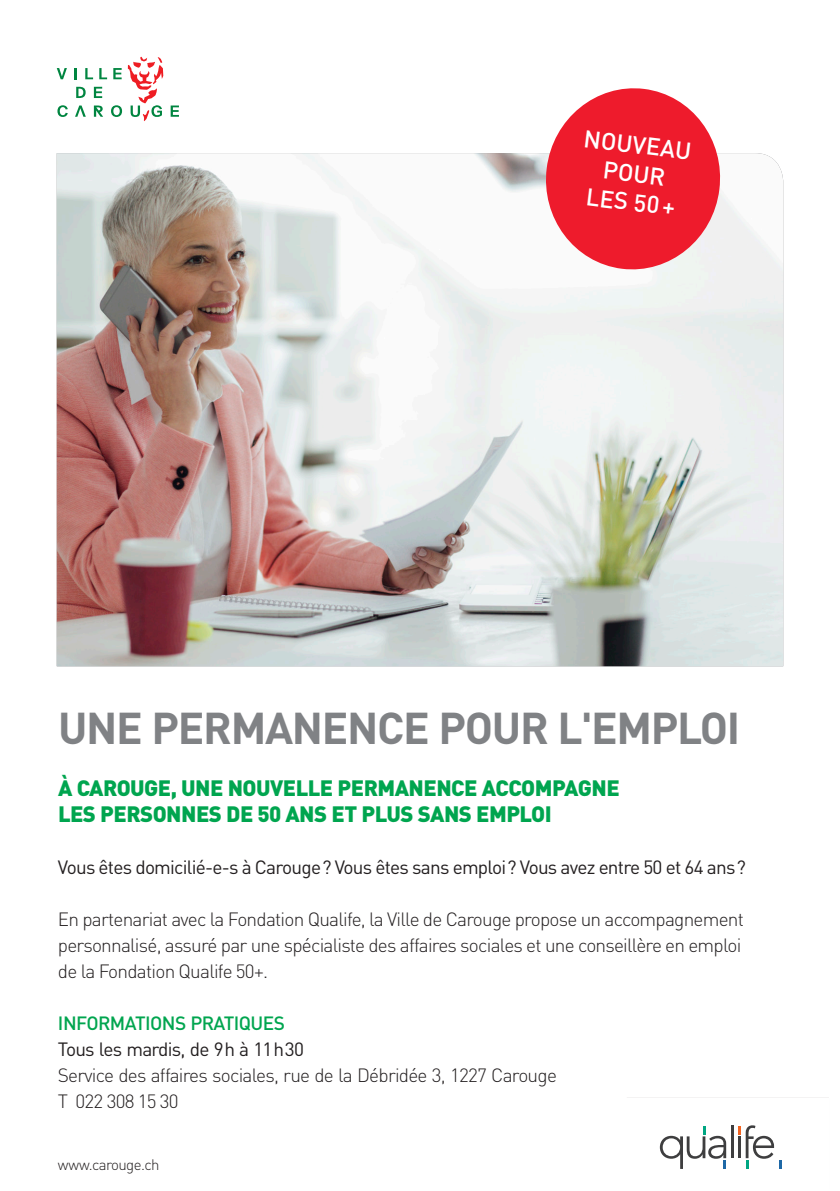
<style>
.page{position:relative;width:840px;height:1191px;background:#fff}
.page>*{position:absolute;margin:0;border:0;box-sizing:border-box;transform-origin:0 0}
.t1{font:700 44px "DINOT";letter-spacing:-.03em;color:#808285}
.t2{font:500 24px "DINOT";color:#fff}
.t3{font:900 22px "DINOT";letter-spacing:-.025em;color:#00a54f}
.Texte{font:300 19px/26px "DINOT";letter-spacing:-.04em;color:#231f20}
.Texte-2{font:19px "DINOT";letter-spacing:-.04em;color:#231f20}
.Sous-titre_-_Niveau{font:300 19px "DINOT";letter-spacing:-.04em;color:#231f20}
.Sous-titre_-_Niveau-2{font:19px "DINOT";letter-spacing:-.04em;color:#231f20}
.Sous-titre_-_Niveau-3{font:500 19px "DINOT";letter-spacing:-.03em;color:#00a54f}
.t4{font:300 15px "DINOT";letter-spacing:-.04em;color:#231f20}
</style>
<div class="page">
<img style="left:57px;top:153px;width:725px;height:513px">
<svg style="left:57px;top:68px;width:10px;height:11px"></svg>
<svg style="left:74px;top:68px;width:3px;height:11px"></svg>
<svg style="left:85px;top:68px;width:8px;height:11px"></svg>
<svg style="left:99px;top:68px;width:8px;height:11px"></svg>
<svg style="left:113px;top:68px;width:9px;height:11px"></svg>
<svg style="left:76px;top:87px;width:10px;height:11px"></svg>
<svg style="left:94px;top:87px;width:8px;height:11px"></svg>
<svg style="left:57px;top:105px;width:11px;height:12px"></svg>
<svg style="left:75px;top:105px;width:11px;height:12px"></svg>
<svg style="left:111px;top:105px;width:11px;height:12px"></svg>
<svg style="left:170px;top:105px;width:9px;height:12px"></svg>
<svg style="left:94px;top:105px;width:9px;height:12px"></svg>
<svg style="left:128px;top:57px;width:35px;height:64px"></svg>
<svg style="left:540px;top:88px;width:185px;height:187px"></svg>
<svg style="left:659px;top:1125px;width:123px;height:44px"></svg>
<div style="left:624px;top:1095px;width:207px;height:96px;border:2px solid #fff"></div>
<p class="t2" style="left:585px;top:123px;width:110px;rotate:7deg">NOUVEAU</p>
<p class="t2" style="left:604px;top:154px;width:64px;rotate:7deg">POUR</p>
<p class="t2" style="left:587px;top:181px;width:91px;rotate:7deg">LES 50+</p>
<p class="t1" style="left:58px;top:699px;width:683px">UNE PERMANENCE POUR L'EMPLOI</p>
<p class="t3" style="left:58px;top:773px;width:563px">À CAROUGE, UNE NOUVELLE PERMANENCE ACCOMPAGNE</p>
<p class="t3" style="left:58px;top:799px;width:495px">LES PERSONNES DE 50 ANS ET PLUS SANS EMPLOI</p>
<p class="Texte-2" style="left:58px;top:855px;width:689px">Vous êtes domicilié-e-s à Carouge? Vous êtes sans emploi? Vous avez entre 50 et 64 ans?</p>
<p class="Texte" style="left:58px;top:906px;width:687px">En partenariat avec la Fondation Qualife, la Ville de Carouge propose un accompagnement personnalisé, assuré par une spécialiste des affaires sociales et une conseillère en emploi</p>
<p class="Texte" style="left:58px;top:958px;width:211px">de la Fondation Qualife 50+.</p>
<p class="Sous-titre_-_Niveau-3" style="left:58px;top:1011px;width:228px">INFORMATIONS PRATIQUES</p>
<p class="Sous-titre_-_Niveau-2" style="left:58px;top:1037px;width:247px">Tous les mardis, de 9h à 11h30</p>
<p class="Sous-titre_-_Niveau" style="left:58px;top:1064px;width:500px">Service des affaires sociales, rue de la Débridée 3, 1227 Carouge</p>
<p class="Texte" style="left:58px;top:1088px;width:122px">T 022 308 15 30</p>
<p class="t4" style="left:58px;top:1155px;width:103px">www.carouge.ch</p>
</div>
